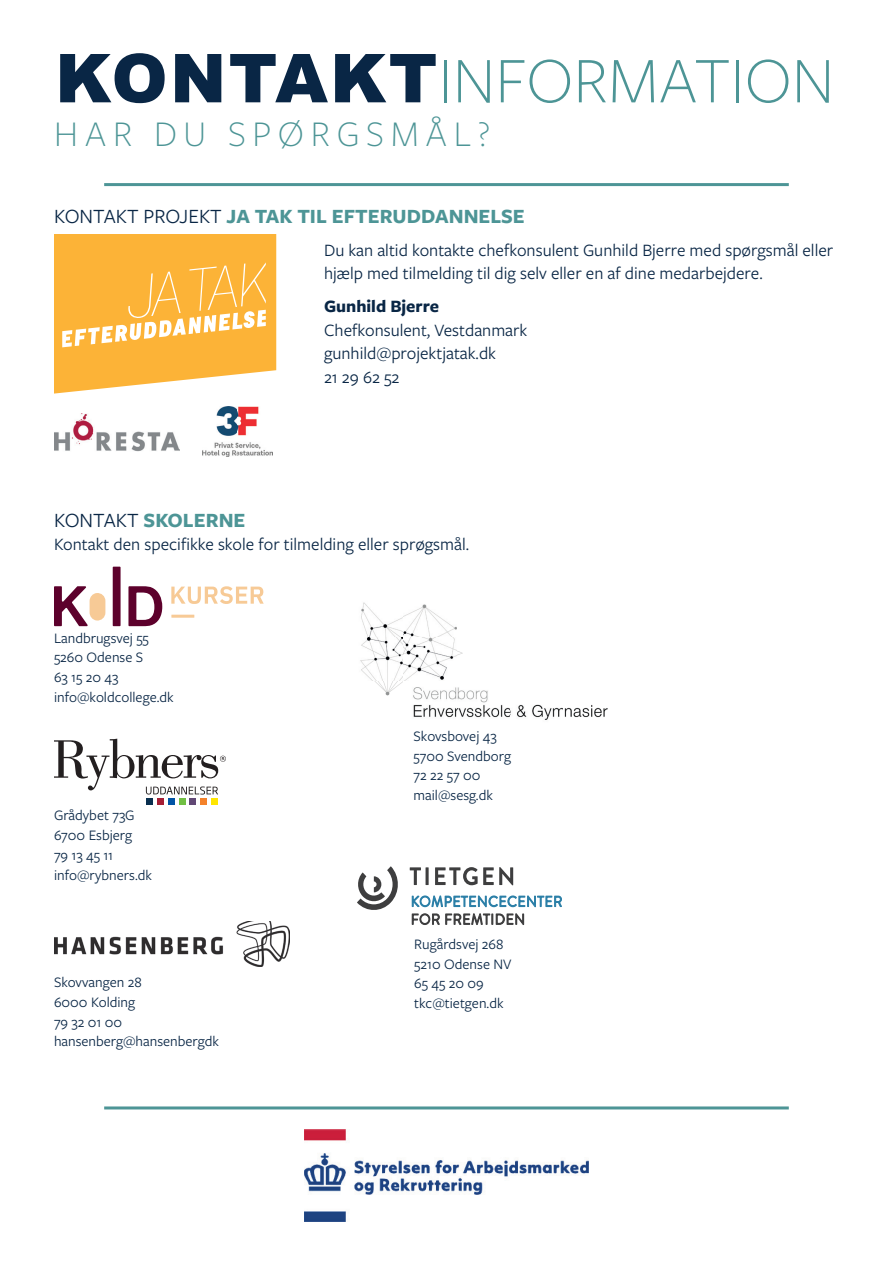
<style>
.page{position:relative;width:893px;height:1263px;background:#fff}
.page>*{position:absolute;margin:0;border:0;box-sizing:border-box;transform-origin:0 0}
.t1{font:300 67.5px "Freight Sans Pro";color:#4d9596}
.t2{font:300 37.5px "Freight Sans Pro";letter-spacing:.18em;color:#4d9596}
.t3{font:700 21px "Freight Sans Pro";color:#4d9596}
.t4{font:18px/23.7px "Freight Sans Pro";color:#092645}
.t5{font:700 18px "Freight Sans Pro";color:#092645}
.t6{font:15px/19.8px "Freight Sans Pro";color:#092645}
.s1{font-family:"Arial";font-weight:900;color:#092645}
.s2{font-weight:400;color:#092645}
</style>
<div class="page">
<hr style="left:104px;top:183px;width:685px;height:3px;background:#4d9596">
<img style="left:54px;top:921px;width:235px;height:45px">
<svg style="left:128px;top:586px;width:34px;height:40px"></svg>
<div style="left:113px;top:567px;width:8px;height:59px;background:#5d012c"></div>
<svg style="left:54px;top:586px;width:51px;height:40px"></svg>
<svg style="left:171px;top:586px;width:93px;height:18px"></svg>
<hr style="left:171px;top:615px;width:23px;height:3px;background:#f7ca96">
<div style="left:211px;top:798px;width:7px;height:7px;background:#ffe601"></div>
<div style="left:200px;top:798px;width:7px;height:7px;background:#f4822b"></div>
<div style="left:189px;top:798px;width:7px;height:7px;background:#614875"></div>
<div style="left:179px;top:798px;width:7px;height:7px;background:#71bf44"></div>
<div style="left:168px;top:798px;width:7px;height:7px;background:#0154a6"></div>
<div style="left:157px;top:798px;width:7px;height:7px;background:#a61e35"></div>
<div style="left:146px;top:798px;width:7px;height:7px;background:#092f4f"></div>
<svg style="left:54px;top:739px;width:172px;height:55px"></svg>
<img style="left:360px;top:602px;width:248px;height:118px">
<svg style="left:410px;top:867px;width:11px;height:18px"></svg>
<hr style="left:426px;top:867px;width:3px;height:18px;background:#3e3e3f">
<svg style="left:435px;top:867px;width:78px;height:18px"></svg>
<svg style="left:357px;top:866px;width:41px;height:44px"></svg>
<svg style="left:412px;top:896px;width:150px;height:11px"></svg>
<svg style="left:412px;top:914px;width:27px;height:11px"></svg>
<svg style="left:445px;top:914px;width:79px;height:11px"></svg>
<svg style="left:54px;top:234px;width:222px;height:160px;background:#fcbe54"></svg>
<img style="left:202px;top:407px;width:71px;height:49px">
<img style="left:54px;top:413px;width:126px;height:38px">
<hr style="left:104px;top:1106px;width:685px;height:3px;background:#4d9596">
<img style="left:305px;top:1130px;width:283px;height:92px">
<h1 class="t1" style="left:55px;top:36px;width:781px"><span class="s1">KONTAKT</span>INFORMATION</h1>
<h2 class="t2" style="left:54px;top:108px;width:438px">HAR DU SPØRGSMÅL?</h2>
<h3 class="t3" style="left:54px;top:201px;width:472px"><span class="s2">KONTAKT PROJEKT</span> JA TAK TIL EFTERUDDANNELSE</h3>
<p class="t4" style="left:324px;top:237px;width:511px">Du kan altid kontakte chefkonsulent Gunhild Bjerre med spørgsmål eller hjælp med tilmelding til dig selv eller en af dine medarbejdere.</p>
<p class="t5" style="left:324px;top:294px;width:117px">Gunhild Bjerre</p>
<p class="t4" style="left:324px;top:317px;width:205px">Chefkonsulent, Vestdanmark gunhild@projektjatak.dk<br>21 29 62 52</p>
<h3 class="t3" style="left:54px;top:505px;width:193px"><span class="s2">KONTAKT</span> SKOLERNE</h3>
<p class="t4" style="left:54px;top:532px;width:417px">Kontakt den specifikke skole for tilmelding eller sprøgsmål.</p>
<p class="t6" style="left:54px;top:627px;width:121px">Landbrugsvej 55<br>5260 Odense S<br>63 15 20 43 info@koldcollege.dk</p>
<p class="t6" style="left:54px;top:805px;width:100px">Grådybet 73G<br>6700 Esbjerg<br>79 13 45 11 info@rybners.dk</p>
<p class="t6" style="left:54px;top:972px;width:166px">Skovvangen 28<br>6000 Kolding<br>79 32 01 00 hansenberg@hansenbergdk</p>
<p class="t6" style="left:414px;top:725px;width:99px">Skovsbovej 43<br>5700 Svendborg<br>72 22 57 00 mail@sesg.dk</p>
<p class="t6" style="left:414px;top:933px;width:99px">Rugårdsvej 268<br>5210 Odense NV<br>65 45 20 09 tkc@tietgen.dk</p>
</div>
